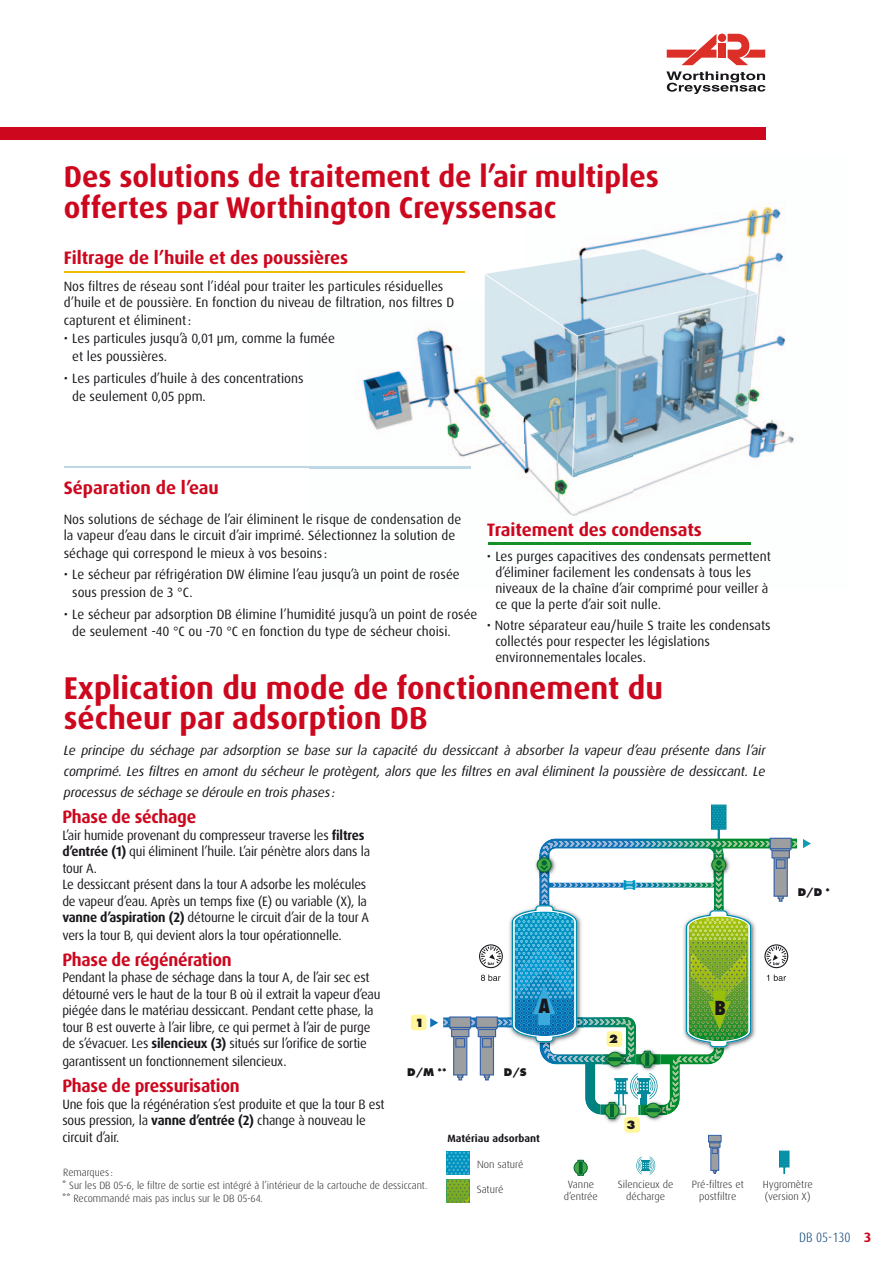
<style>
.page{position:relative;width:893px;height:1263px;background:#fff}
.page>*{position:absolute;margin:0;border:0;box-sizing:border-box;transform-origin:0 0}
.t1{font:700 31.5px/30px "Dax Pro";color:#cd071e}
.t2{font:700 30px/31.5px "Dax Pro";color:#cd071e}
.t3{font:800 condensed 19.05px "Futura LT";color:#1a171c}
.t4{font:800 condensed 18.75px "Futura LT";color:#1a171c}
.t5{font:700 18px "Dax Pro";letter-spacing:-.015em;color:#cd071e}
.t6{font:700 18px "Dax Pro";letter-spacing:-.015em;color:#cd071e;scale:.95 1}
.t7{font:13.5px/16.2px "Dax Pro";color:#1a171c}
.t8{font:13.5px/16.5px "Dax Pro";color:#1a171c;scale:.95 1}
.t9{font:italic 13.5px/21px "Dax Pro";letter-spacing:-.01em;color:#1a171c;text-align:justify}
.t10{font:300 condensed 13.5px "Dax Pro";color:#003c73}
.t11{font:800 11.1px "Futura LT";color:#1a171c}
.t12{font:300 10.5px/12.6px "Dax Pro";color:#1a171c;text-align:center}
.t13{font:700 10.5px "Dax Pro";color:#1a171c}
.t14{font:800 10.35px "Futura LT";color:#1a171c}
.s1{font-weight:700}
.s2{font-size:9.15px}
.s3{font-weight:700;font-stretch:normal;color:#cd071e}
</style>
<div class="page">
<hr style="left:64px;top:467px;width:406px;height:1px;background:#bed7e4">
<hr style="left:64px;top:271px;width:400px;height:2px;background:#ecbe00">
<svg style="left:666px;top:71px;width:99px;height:23px"></svg>
<svg style="left:667px;top:34px;width:49px;height:31px"></svg>
<div style="left:718px;top:43px;width:8px;height:15px;background:#db2f27"></div>
<svg style="left:728px;top:34px;width:37px;height:31px"></svg>
<div style="left:718px;top:34px;width:8px;height:8px;background:#db2f27;border-radius:50%"></div>
<svg style="left:446px;top:1151px;width:23px;height:52px"></svg>
<div style="left:624px;top:1117px;width:16px;height:16px;background:#fff59b;border-radius:3px"></div>
<div style="left:411px;top:1015px;width:15px;height:15px;background:#fff59b;border-radius:3px"></div>
<svg style="left:430px;top:804px;width:381px;height:321px"></svg>
<svg style="left:573px;top:1159px;width:15px;height:17px"></svg>
<svg style="left:579px;top:1161px;width:4px;height:13px"></svg>
<svg style="left:636px;top:1156px;width:19px;height:19px"></svg>
<svg style="left:708px;top:1134px;width:14px;height:40px"></svg>
<svg style="left:779px;top:1150px;width:11px;height:24px"></svg>
<img style="left:464px;top:218px;width:276px;height:55px">
<img style="left:740px;top:206px;width:55px;height:339px">
<img style="left:310px;top:300px;width:215px;height:245px">
<img style="left:525px;top:475px;width:53px;height:70px">
<img style="left:632px;top:475px;width:108px;height:70px">
<img style="left:578px;top:475px;width:54px;height:70px">
<img style="left:310px;top:467px;width:160px;height:1px">
<img style="left:488px;top:543px;width:262px;height:1px">
<img style="left:577px;top:336px;width:180px;height:139px">
<img style="left:485px;top:336px;width:87px;height:141px">
<img style="left:485px;top:249px;width:272px;height:25px">
<img style="left:578px;top:274px;width:179px;height:62px">
<img style="left:731px;top:293px;width:26px;height:7px">
<div style="left:485px;top:274px;width:93px;height:62px;background:#d7e7ee"></div>
<img style="left:572px;top:336px;width:5px;height:141px">
<img style="left:577px;top:337px;width:1px;height:40px">
<img style="left:573px;top:336px;width:4px;height:110px">
<div style="left:0;top:128px;width:765px;height:12px;background:#cd071e"></div>
<h2 class="t2" style="left:64px;top:162px;width:597px">Des solutions de traitement de l’air multiples offertes par Worthington Creyssensac</h2>
<h3 class="t5" style="left:64px;top:249px;width:286px">Filtrage de l’huile et des poussières</h3>
<p class="t7" style="left:64px;top:278px;width:392px">Nos filtres de réseau sont l’idéal pour traiter les particules résiduelles d’huile et de poussière. En fonction du niveau de filtration, nos filtres D</p>
<p class="t7" style="left:64px;top:313px;width:129px">capturent et éliminent :</p>
<p class="t7" style="left:72px;top:330px;width:264px;line-height:18px;text-indent:-9px">• Les particules jusqu’à 0,01 μm, comme la fumée et les poussières.</p>
<p class="t7" style="left:72px;top:370px;width:233px;line-height:18px;text-indent:-9px">• Les particules d’huile à des concentrations de seulement 0,05 ppm.</p>
<h3 class="t5" style="left:64px;top:479px;width:157px">Séparation de l’eau</h3>
<p class="t7" style="left:64px;top:511px;width:399px">Nos solutions de séchage de l’air éliminent le risque de condensation de la vapeur d’eau dans le circuit d’air imprimé. Sélectionnez la solution de</p>
<p class="t7" style="left:64px;top:546px;width:265px">séchage qui correspond le mieux à vos besoins :</p>
<p class="t7" style="left:72px;top:566px;width:389px;line-height:18px;text-indent:-9px">• Le sécheur par réfrigération DW élimine l’eau jusqu’à un point de rosée sous pression de 3 °C.</p>
<p class="t7" style="left:72px;top:607px;width:407px;text-indent:-9px">• Le sécheur par adsorption DB élimine l’humidité jusqu’à un point de rosée de seulement -40 °C ou -70 °C en fonction du type de sécheur choisi.</p>
<h3 class="t5" style="left:487px;top:521px;width:217px">Traitement des condensats</h3>
<p class="t7" style="left:495px;top:549px;width:277px;text-indent:-9px">• Les purges capacitives des condensats permettent d’éliminer facilement les condensats à tous les niveaux de la chaîne d’air comprimé pour veiller à ce que la perte d’air soit nulle.</p>
<p class="t7" style="left:495px;top:618px;width:277px;text-indent:-9px">• Notre séparateur eau/huile S traite les condensats collectés pour respecter les législations environnementales locales.</p>
<h1 class="t1" style="left:64px;top:675px;width:601px">Explication du mode de fonctionnement du sécheur par adsorption DB</h1>
<p class="t9" style="left:64px;top:740px;width:703px">Le principe du séchage par adsorption se base sur la capacité du dessiccant à absorber la vapeur d’eau présente dans l’air comprimé. Les filtres en amont du sécheur le protègent, alors que les filtres en aval éliminent la poussière de dessiccant. Le processus de séchage se déroule en trois phases :</p>
<h3 class="t6" style="left:62px;top:808px;width:142px">Phase de séchage</h3>
<p class="t8" style="left:62px;top:827px;width:325px">L’air humide provenant du compresseur traverse les <span class="s1">filtres d’entrée (1)</span> qui éliminent l’huile. L’air pénètre alors dans la tour A.<br>Le dessiccant présent dans la tour A adsorbe les molécules de vapeur d’eau. Après un temps fixe (E) ou variable (X), la <span class="s1">vanne d’aspiration (2)</span> détourne le circuit d’air de la tour A</p>
<p class="t8" style="left:62px;top:928px;width:295px">vers la tour B, qui devient alors la tour opérationnelle.</p>
<h3 class="t6" style="left:62px;top:951px;width:180px">Phase de régénération</h3>
<p class="t8" style="left:62px;top:970px;width:336px">Pendant la phase de séchage dans la tour A, de l’air sec est détourné vers le haut de la tour B où il extrait la vapeur d’eau piégée dans le matériau dessiccant. Pendant cette phase, la tour B est ouverte à l’air libre, ce qui permet à l’air de purge de s’évacuer. Les <span class="s1">silencieux (3)</span> situés sur l’orifice de sortie</p>
<p class="t8" style="left:62px;top:1054px;width:238px">garantissent un fonctionnement silencieux.</p>
<h3 class="t6" style="left:62px;top:1077px;width:188px">Phase de pressurisation</h3>
<p class="t8" style="left:62px;top:1096px;width:341px">Une fois que la régénération s’est produite et que la tour B est sous pression, la <span class="s1">vanne d’entrée (2)</span> change à nouveau le circuit d’air.</p>
<p class="t12" style="left:62px;top:1167px;width:367px;text-align:left">Remarques :<br>* Sur les DB 05-6, le filtre de sortie est intégré à l’intérieur de la cartouche de dessiccant. ** Recommandé mais pas inclus sur le DB 05-64.</p>
<p class="t14" style="left:798px;top:886px;width:34px">D/D <span class="s2">*</span></p>
<h3 class="t3" style="left:539px;top:998px;width:13px">A</h3>
<h3 class="t4" style="left:714px;top:1001px;width:13px">B</h3>
<p class="t11" style="left:415px;top:1015px;width:11px">1</p>
<p class="t11" style="left:609px;top:1032px;width:11px">2</p>
<p class="t14" style="left:407px;top:1066px;width:41px">D/M <span class="s2">**</span></p>
<p class="t14" style="left:504px;top:1066px;width:24px">D/S</p>
<p class="t11" style="left:627px;top:1118px;width:11px">3</p>
<p class="t13" style="left:447px;top:1133px;width:94px">Matériau adsorbant</p>
<p class="t12" style="left:477px;top:1158px;width:48px">Non saturé</p>
<p class="t12" style="left:477px;top:1183px;width:28px">Saturé</p>
<p class="t12" style="left:564px;top:1178px;width:36px">Vanne d’entrée</p>
<p class="t12" style="left:618px;top:1178px;width:57px">Silencieux de décharge</p>
<p class="t12" style="left:692px;top:1178px;width:53px">Pré-filtres et postfiltre</p>
<p class="t12" style="left:763px;top:1178px;width:51px;text-align:left">Hygromètre (version X)</p>
<p class="t10" style="left:799px;top:1232px;width:73px">DB 05-130 <span class="s3">3</span></p>
</div>
